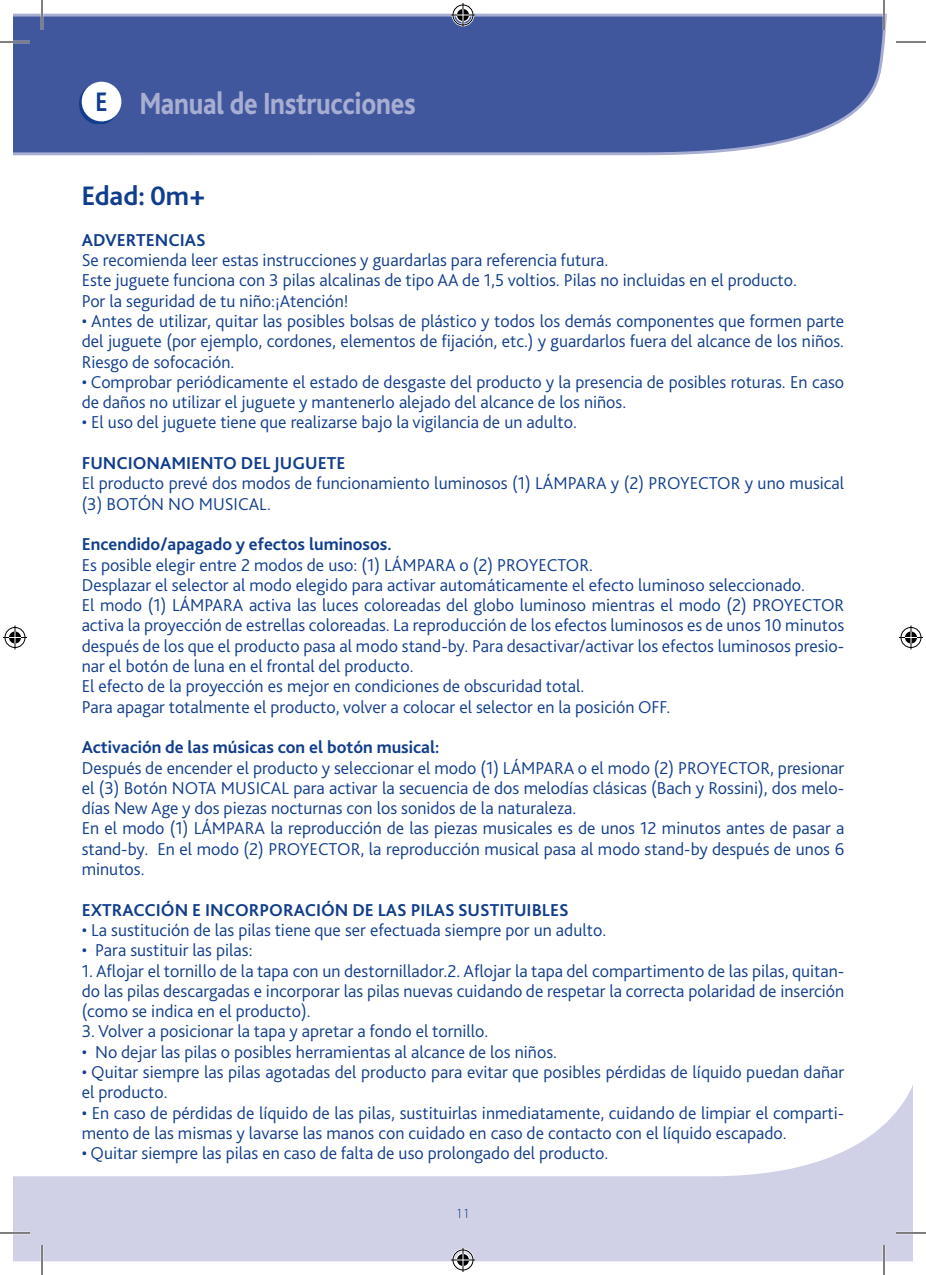
<style>
.page{position:relative;width:926px;height:1275px;background:#fff}
.page>*{position:absolute;margin:0;border:0;box-sizing:border-box;transform-origin:0 0}
.t1{font:800 32px "Bliss";letter-spacing:-.01em;color:#a8add2;scale:.84 1}
.t2{font:700 28px "Bliss";color:#103d8c}
.t3{font:700 28px "Bliss";color:#103d8c;scale:.9 1}
.Body_Text_2{font:300 18px/20.2px "Bliss 2";color:#103d8c;text-align:justify}
.List_Paragraph{font:300 18px/20.2px "Bliss 2";color:#103d8c}
.Plain_Text{font:300 18px/20.2px "Bliss 2";color:#103d8c}
.Stile_di_paragrafo_1{font:700 18px "Bliss 2";color:#103d8c}
.t4{font:300 14px "Myriad Pro";color:#103d8c}
</style>
<div class="page">
<svg style="left:14px;top:14px;width:873px;height:142px;background:#4c61a3"></svg>
<svg style="left:14px;top:1087px;width:898px;height:174px;fill:#d0d1e7"></svg>
<svg style="left:79px;top:84px;width:40px;height:40px"></svg>
<div style="left:82px;top:82px;width:39px;height:39px;background:#fff;border-radius:50%"></div>
<hr style="left:0;top:41px;width:30px;height:2px;background:#fff">
<hr style="left:0;top:1231px;width:30px;height:3px;background:#fff">
<hr style="left:896px;top:1231px;width:30px;height:3px;background:#fff">
<hr style="left:41px;top:0;width:2px;height:30px;background:#fff">
<hr style="left:41px;top:1245px;width:2px;height:30px;background:#fff">
<hr style="left:883px;top:0;width:2px;height:30px;background:#fff">
<hr style="left:883px;top:1245px;width:2px;height:30px;background:#fff">
<hr style="left:0;top:42px;width:30px;height:1px;background:#000">
<hr style="left:896px;top:42px;width:30px;height:1px;background:#000">
<hr style="left:0;top:1232px;width:30px;height:1px;background:#000">
<hr style="left:896px;top:1232px;width:30px;height:1px;background:#000">
<hr style="left:42px;top:0;width:1px;height:30px;background:#000">
<hr style="left:42px;top:1245px;width:1px;height:30px;background:#000">
<hr style="left:884px;top:0;width:1px;height:30px;background:#000">
<hr style="left:884px;top:1245px;width:1px;height:30px;background:#000">
<svg style="left:451px;top:3px;width:24px;height:24px"></svg>
<svg style="left:451px;top:1248px;width:24px;height:24px"></svg>
<svg style="left:3px;top:625px;width:24px;height:24px"></svg>
<svg style="left:899px;top:625px;width:24px;height:24px"></svg>
<p class="t3" style="left:96px;top:87px;width:15px">E</p>
<p class="t1" style="left:140px;top:87px;width:330px">Manual de Instrucciones</p>
<p class="t2" style="left:82px;top:181px;width:125px">Edad: 0m+</p>
<p class="Stile_di_paragrafo_1" style="left:82px;top:229px;width:125px">ADVERTENCIAS</p>
<p class="Body_Text_2" style="left:82px;top:249px;width:528px">Se recomienda leer estas instrucciones y guardarlas para referencia futura.</p>
<p class="Body_Text_2" style="left:82px;top:270px;width:717px">Este juguete funciona con 3 pilas alcalinas de tipo AA de 1,5 voltios. Pilas no incluidas en el producto.</p>
<p class="Plain_Text" style="left:82px;top:290px;width:269px">Por la seguridad de tu niño:¡Atención!</p>
<p class="Body_Text_2" style="left:82px;top:310px;width:764px">• Antes de utilizar, quitar las posibles bolsas de plástico y todos los demás componentes que formen parte del juguete (por ejemplo, cordones, elementos de fijación, etc.) y guardarlos fuera del alcance de los niños.<br>Riesgo de sofocación.</p>
<p class="Plain_Text" style="left:82px;top:371px;width:764px">• Comprobar periódicamente el estado de desgaste del producto y la presencia de posibles roturas. En caso de daños no utilizar el juguete y mantenerlo alejado del alcance de los niños.</p>
<p class="Plain_Text" style="left:82px;top:412px;width:497px">• El uso del juguete tiene que realizarse bajo la vigilancia de un adulto.</p>
<p class="Stile_di_paragrafo_1" style="left:82px;top:452px;width:265px">FUNCIONAMIENTO DEL JUGUETE</p>
<p class="Body_Text_2" style="left:82px;top:473px;width:764px">El producto prevé dos modos de funcionamiento luminosos (1) LÁMPARA y (2) PROYECTOR y uno musical (3) BOTÓN NO MUSICAL.</p>
<p class="Stile_di_paragrafo_1" style="left:82px;top:533px;width:311px">Encendido/apagado y efectos luminosos.</p>
<p class="Body_Text_2" style="left:82px;top:554px;width:513px">Es posible elegir entre 2 modos de uso: (1) LÁMPARA o (2) PROYECTOR.</p>
<p class="Body_Text_2" style="left:82px;top:574px;width:725px">Desplazar el selector al modo elegido para activar automáticamente el efecto luminoso seleccionado.</p>
<p class="Body_Text_2" style="left:82px;top:594px;width:764px">El modo (1) LÁMPARA activa las luces coloreadas del globo luminoso mientras el modo (2) PROYECTOR activa la proyección de estrellas coloreadas. La reproducción de los efectos luminosos es de unos 10 minutos después de los que el producto pasa al modo stand-by. Para desactivar/activar los efectos luminosos presio&shy;nar el botón de luna en el frontal del producto.</p>
<p class="Body_Text_2" style="left:82px;top:676px;width:504px">El efecto de la proyección es mejor en condiciones de obscuridad total.</p>
<p class="Body_Text_2" style="left:82px;top:696px;width:590px">Para apagar totalmente el producto, volver a colocar el selector en la posición OFF.</p>
<p class="Stile_di_paragrafo_1" style="left:82px;top:736px;width:359px">Activación de las músicas con el botón musical:</p>
<p class="Body_Text_2" style="left:82px;top:757px;width:764px">Después de encender el producto y seleccionar el modo (1) LÁMPARA o el modo (2) PROYECTOR, presionar el (3) Botón NOTA MUSICAL para activar la secuencia de dos melodías clásicas (Bach y Rossini), dos melo&shy;días New Age y dos piezas nocturnas con los sonidos de la naturaleza.</p>
<p class="Body_Text_2" style="left:82px;top:818px;width:764px">En el modo (1) LÁMPARA la reproducción de las piezas musicales es de unos 12 minutos antes de pasar a stand-by. En el modo (2) PROYECTOR, la reproducción musical pasa al modo stand-by después de unos 6 minutos.</p>
<p class="Stile_di_paragrafo_1" style="left:82px;top:898px;width:488px">EXTRACCIÓN E INCORPORACIÓN DE LAS PILAS SUSTITUIBLES</p>
<p class="List_Paragraph" style="left:82px;top:919px;width:526px">• La sustitución de las pilas tiene que ser efectuada siempre por un adulto.</p>
<p class="List_Paragraph" style="left:82px;top:939px;width:172px">• Para sustituir las pilas:</p>
<p class="Body_Text_2" style="left:82px;top:960px;width:764px">1. Aflojar el tornillo de la tapa con un destornillador.2. Aflojar la tapa del compartimento de las pilas, quitan&shy;do las pilas descargadas e incorporar las pilas nuevas cuidando de respetar la correcta polaridad de inserción (como se indica en el producto).</p>
<p class="Body_Text_2" style="left:82px;top:1021px;width:408px">3. Volver a posicionar la tapa y apretar a fondo el tornillo.</p>
<p class="List_Paragraph" style="left:82px;top:1041px;width:477px">• No dejar las pilas o posibles herramientas al alcance de los niños.</p>
<p class="List_Paragraph" style="left:82px;top:1061px;width:764px">• Quitar siempre las pilas agotadas del producto para evitar que posibles pérdidas de líquido puedan dañar el producto.</p>
<p class="List_Paragraph" style="left:82px;top:1102px;width:764px">• En caso de pérdidas de líquido de las pilas, sustituirlas inmediatamente, cuidando de limpiar el comparti&shy;mento de las mismas y lavarse las manos con cuidado en caso de contacto con el líquido escapado.</p>
<p class="List_Paragraph" style="left:82px;top:1142px;width:528px">• Quitar siempre las pilas en caso de falta de uso prolongado del producto.</p>
<p class="t4" style="left:456px;top:1204px;width:15px">11</p>
</div>
